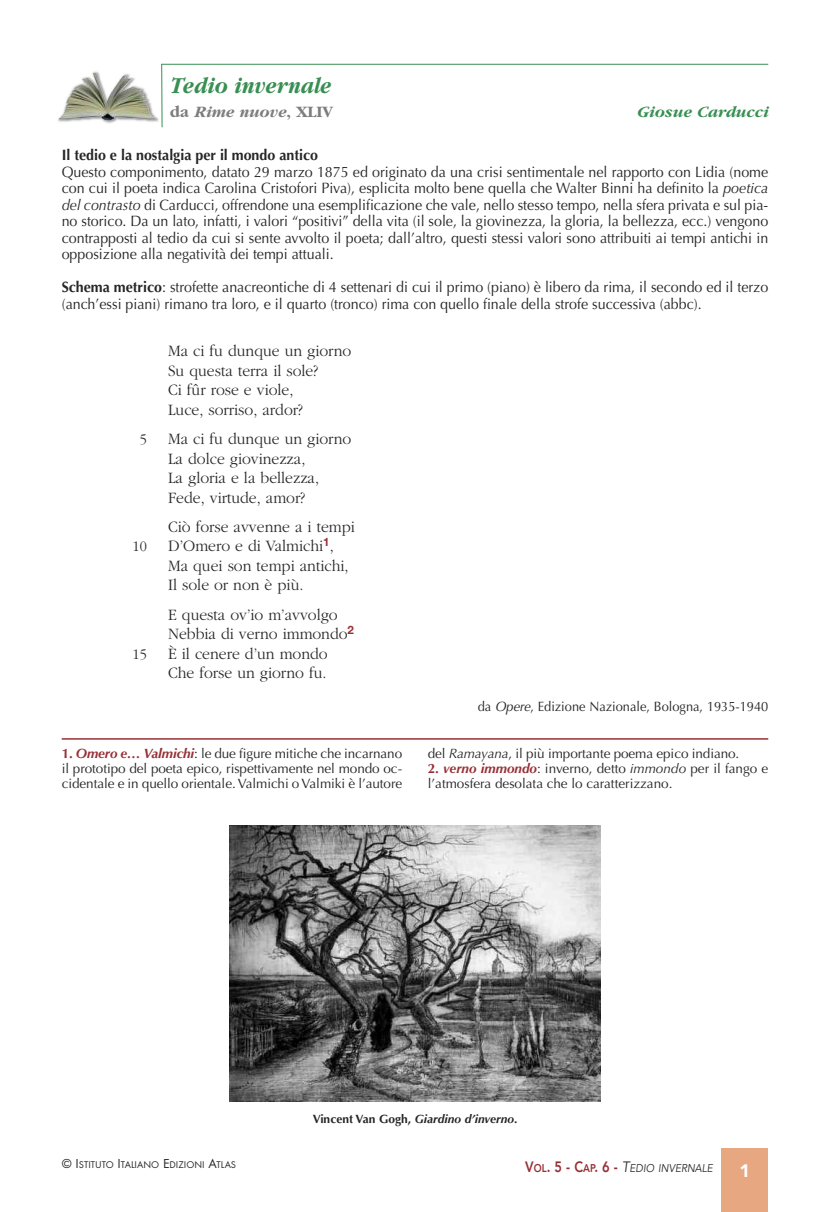
<style>
.page{position:relative;width:830px;height:1212px;background:#fff}
.page>*{position:absolute;margin:0;border:0;box-sizing:border-box;transform-origin:0 0}
.t1{font:italic 700 24px "Garamond";color:#388f52;scale:.9 1}
.t2{font:900 18px "Avenir";color:#fff}
.t3{font:300 16.5px/19.5px "Garamond";color:#272627;scale:.95 1}
.t4{font:italic 700 16.5px "Garamond";color:#7d7d7d}
.t5{font:italic 700 16.5px "Garamond";color:#388f52}
.t6{font:15px/16.5px "Optima";color:#272627;text-align:justify;scale:.95 1}
.t7{font:700 15px "Optima";color:#272627;scale:.95 1}
.t8{font:300 15px "Garamond";color:#272627;scale:.95 1}
.t9{font:13.5px/15px "Optima";letter-spacing:-.005em;color:#272627;text-align:justify}
.t10{font:13.5px "Optima";letter-spacing:-.005em;color:#272627;scale:.95 1}
.t11{font:italic 700 12px "Optima";color:#272627}
.t12{font:italic 11.25px "Avenir";color:#272627;scale:.9 1}
.t13{font:10.2px "Futura T";color:#272627}
.s1{font-style:normal}
.s2{font-style:italic}
.s3{font-weight:700}
.s4{font-weight:700;color:#973035}
.s5{font-weight:700;font-style:italic;color:#973035}
.s6{font-size:13.5px}
.s7{font-weight:800;font-style:normal;font-size:15px;color:#973035}
.s8{font-weight:800;font-style:normal;color:#973035}
.s9{font-size:15px}
</style>
<div class="page">
<div style="left:721px;top:1148px;width:46px;height:64px;background:#e7a781"></div>
<hr style="left:62px;top:738px;width:705px;height:2px;background:#973035">
<img style="left:58px;top:65px;width:105px;height:63px">
<img style="left:58px;top:73px;width:59px;height:46px">
<hr style="left:162px;top:64px;width:605px;height:1px;background:#388f52">
<hr style="left:161px;top:64px;width:1px;height:63px;background:#388f52">
<img style="left:230px;top:825px;width:370px;height:276px">
<h1 class="t1" style="left:170px;top:71px;width:180px">Tedio invernale</h1>
<p class="t4" style="left:170px;top:102px;width:164px"><span class="s1">da</span> Rime nuove<span class="s1">, XLIV</span></p>
<p class="t5" style="left:636px;top:102px;width:133px">Giosue Carducci</p>
<p class="t7" style="left:62px;top:149px;width:271px">Il tedio e la nostalgia per il mondo antico</p>
<p class="t6" style="left:62px;top:165px;width:744px">Questo componimento, datato 29 marzo 1875 ed originato da una crisi sentimentale nel rapporto con Lidia (nome con cui il poeta indica Carolina Cristofori Piva), esplicita molto bene quella che Walter Binni ha definito la <span class="s2">poetica del contrasto</span> di Carducci, offrendone una esemplificazione che vale, nello stesso tempo, nella sfera privata e sul pia&shy;no storico. Da un lato, infatti, i valori “positivi” della vita (il sole, la giovinezza, la gloria, la bellezza, ecc.) vengono contrapposti al tedio da cui si sente avvolto il poeta; dall’altro, questi stessi valori sono attribuiti ai tempi antichi in opposizione alla negatività dei tempi attuali.</p>
<p class="t6" style="left:62px;top:280px;width:744px"><span class="s3">Schema metrico</span>: strofette anacreontiche di 4 settenari di cui il primo (piano) è libero da rima, il secondo ed il terzo (anch’essi piani) rimano tra loro, e il quarto (tronco) rima con quello finale della strofe successiva (abbc).</p>
<p class="t3" style="left:168px;top:341px;width:194px">Ma ci fu dunque un giorno<br>Su questa terra il sole?<br>Ci fûr rose e viole,<br>Luce, sorriso, ardor?</p>
<p class="t8" style="left:140px;top:430px;width:9px">5</p>
<p class="t3" style="left:168px;top:429px;width:194px">Ma ci fu dunque un giorno<br>La dolce giovinezza,<br>La gloria e la bellezza,<br>Fede, virtude, amor?</p>
<p class="t3" style="left:168px;top:516px;width:198px">Ciò forse avvenne a i tempi</p>
<p class="t8" style="left:132px;top:537px;width:16px">10</p>
<p class="t3" style="left:168px;top:536px;width:191px">D’Omero e di Valmichi<sup>1</sup>,<br>Ma quei son tempi antichi,<br>Il sole or non è più.</p>
<p class="t3" style="left:168px;top:604px;width:197px">E questa ov’io m’avvolgo<br>Nebbia di verno immondo<sup>2</sup></p>
<p class="t8" style="left:132px;top:645px;width:16px">15</p>
<p class="t3" style="left:168px;top:643px;width:169px">È il cenere d’un mondo<br>Che forse un giorno fu.</p>
<p class="t10" style="left:477px;top:701px;width:307px">da <span class="s2">Opere</span>, Edizione Nazionale, Bologna, 1935-1940</p>
<p class="t9" style="left:62px;top:747px;width:342px"><span class="s4">1.</span> <span class="s5">Omero e… Valmichi</span>: le due figure mitiche che incarnano il prototipo del poeta epico, rispettivamente nel mondo oc&shy;cidentale e in quello orientale.Valmichi oValmiki è l’autore</p>
<p class="t9" style="left:427px;top:747px;width:313px">del <span class="s2">Ramayana</span>, il più importante poema epico indiano.</p>
<p class="t9" style="left:427px;top:762px;width:342px"><span class="s4">2.</span> <span class="s5">verno immondo</span>: inverno, detto <span class="s2">immondo</span> per il fango e l’atmosfera desolata che lo caratterizzano.</p>
<p class="t13" style="left:62px;top:1158px;width:176px"><span class="s6">© I</span>STITUTO <span class="s6">I</span>TALIANO <span class="s6">E</span>DIZIONI <span class="s6">A</span>TLAS</p>
<p class="t11" style="left:312px;top:1114px;width:206px"><span class="s1">Vincent Van Gogh,</span> Giardino d’inverno<span class="s1">.</span></p>
<p class="t12" style="left:525px;top:1160px;width:210px"><span class="s7">V</span><span class="s8">ol</span><span class="s7">. 5 - C</span><span class="s8">ap</span><span class="s7">. 6 -</span> <span class="s9">T</span>EDIO INVERNALE</p>
<p class="t2" style="left:739px;top:1159px;width:12px">1</p>
</div>
